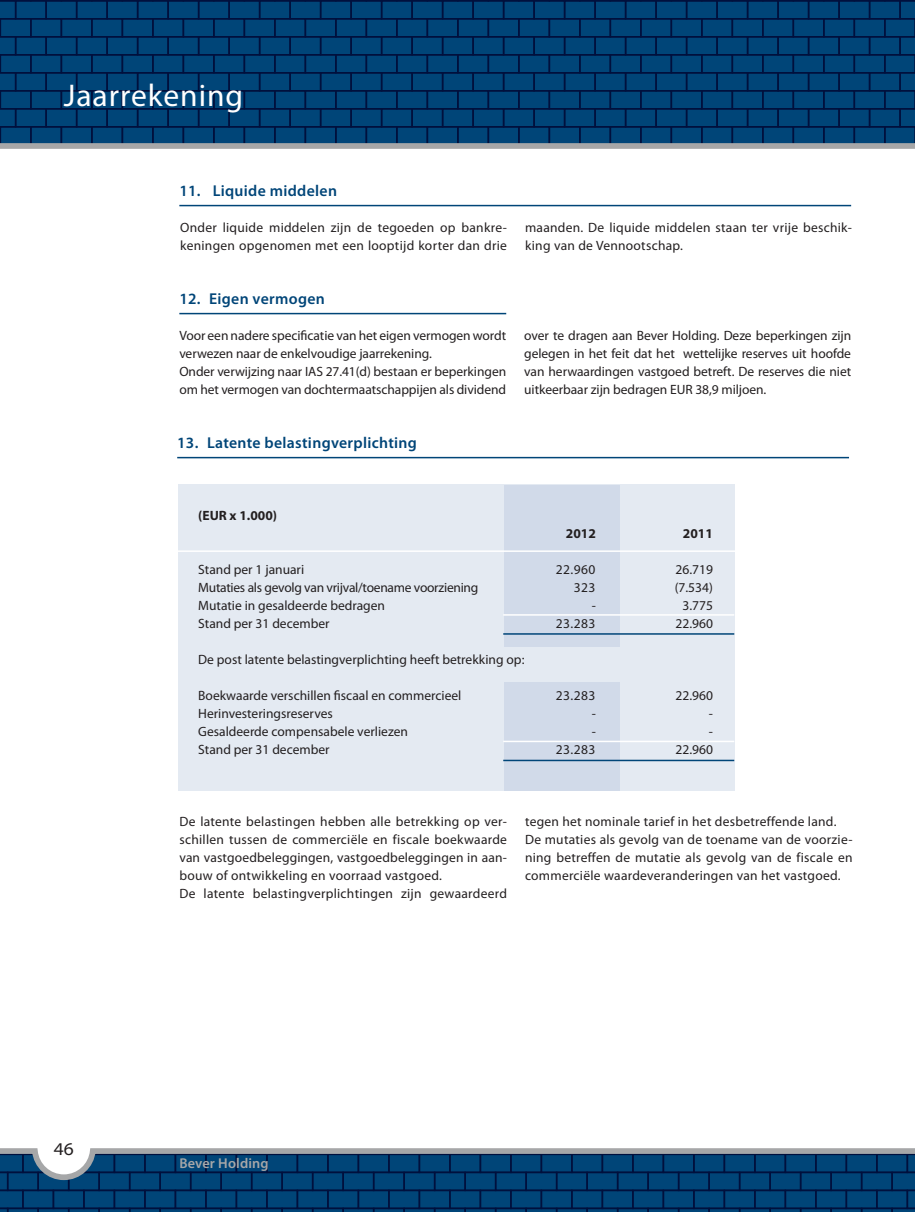
<style>
.page{position:relative;width:915px;height:1212px;background:#fff}
.page>*{position:absolute;margin:0;border:0;box-sizing:border-box;transform-origin:0 0}
.t1{font:31.5px "Myriad Pro";letter-spacing:.03em;color:#fff}
.t2{font:semi-expanded 18px "Myriad Pro";color:#231f20}
.t3{font:600 15.75px "Myriad Pro";letter-spacing:.02em;color:#004578}
.t4{font:600 14.25px "Myriad Pro";letter-spacing:.01em;color:#a6a7a8}
.t5{font:13.5px/18px "Myriad Pro";letter-spacing:.01em;color:#231f20}
.t6{font:13.5px "Myriad Pro";letter-spacing:-.02em;color:#231f20}
.t7{font:700 13.5px "Myriad Pro";color:#231f20}
</style>
<div class="page">
<svg style="left:0;top:0;width:915px;height:146px;background:#003c6e"></svg>
<svg style="left:0;top:1148px;width:914px;height:64px;background:#144976"></svg>
<div style="left:0;top:143px;width:914px;height:6px;background:#a6a7a8"></div>
<div style="left:179px;top:484px;width:555px;height:306px;background:#e4eaf2"></div>
<div style="left:504px;top:485px;width:116px;height:161px;background:#d1dae9"></div>
<div style="left:504px;top:682px;width:116px;height:108px;background:#d1dae9"></div>
<hr style="left:177px;top:457px;width:671px;height:1px;background:#004578">
<hr style="left:152px;top:550px;width:671px;height:2px;background:#fff">
<hr style="left:503px;top:614px;width:231px;height:2px;background:#fff">
<hr style="left:503px;top:633px;width:231px;height:2px;background:#004578">
<hr style="left:503px;top:741px;width:231px;height:1px;background:#fff">
<hr style="left:503px;top:760px;width:231px;height:1px;background:#004578">
<hr style="left:179px;top:313px;width:327px;height:1px;background:#004578">
<hr style="left:179px;top:205px;width:671px;height:1px;background:#004578">
<h1 class="t1" style="left:64px;top:79px;width:181px">Jaarrekening</h1>
<p class="t3" style="left:179px;top:182px;width:159px">11. Liquide middelen</p>
<p class="t5" style="left:180px;top:219px;width:328px">Onder liquide middelen zijn de tegoeden op bankre&shy;keningen opgenomen met een looptijd korter dan drie</p>
<p class="t5" style="left:525px;top:219px;width:328px">maanden. De liquide middelen staan ter vrije beschik&shy;king van de Vennootschap.</p>
<p class="t3" style="left:179px;top:290px;width:147px">12. Eigen vermogen</p>
<p class="t5" style="left:179px;top:327px;width:328px">Voor een nadere specificatie van het eigen vermogen wordt verwezen naar de enkelvoudige jaarrekening.<br>Onder verwijzing naar IAS 27.41(d) bestaan er beperkingen om het vermogen van dochtermaatschappijen als dividend</p>
<p class="t5" style="left:524px;top:327px;width:328px;text-align:justify">over te dragen aan Bever Holding. Deze beperkingen zijn gelegen in het feit dat het wettelijke reserves uit hoofde van herwaardingen vastgoed betreft. De reserves die niet uitkeerbaar zijn bedragen EUR 38,9 miljoen.</p>
<p class="t3" style="left:177px;top:434px;width:241px">13. Latente belastingverplichting</p>
<p class="t7" style="left:198px;top:508px;width:80px">(EUR x 1.000)</p>
<p class="t7" style="left:565px;top:526px;width:31px">2012</p>
<p class="t7" style="left:682px;top:526px;width:31px">2011</p>
<p class="t5" style="left:198px;top:561px;width:107px">Stand per 1 januari</p>
<p class="t5" style="left:555px;top:561px;width:41px">22.960</p>
<p class="t5" style="left:675px;top:561px;width:39px">26.719</p>
<p class="t6" style="left:198px;top:580px;width:281px">Mutaties als gevolg van vrijval/toename voorziening</p>
<p class="t5" style="left:573px;top:579px;width:23px">323</p>
<p class="t5" style="left:674px;top:579px;width:40px">(7.534)</p>
<p class="t5" style="left:198px;top:597px;width:188px">Mutatie in gesaldeerde bedragen</p>
<p class="t5" style="left:591px;top:597px;width:6px">-</p>
<p class="t5" style="left:682px;top:597px;width:32px">3.775</p>
<p class="t5" style="left:198px;top:615px;width:133px">Stand per 31 december</p>
<p class="t5" style="left:555px;top:615px;width:41px">23.283</p>
<p class="t5" style="left:675px;top:615px;width:39px">22.960</p>
<p class="t5" style="left:198px;top:651px;width:327px">De post latente belastingverplichting heeft betrekking op:</p>
<p class="t5" style="left:198px;top:687px;width:265px">Boekwaarde verschillen fiscaal en commercieel</p>
<p class="t5" style="left:555px;top:687px;width:41px">23.283</p>
<p class="t5" style="left:675px;top:687px;width:39px">22.960</p>
<p class="t5" style="left:198px;top:705px;width:136px">Herinvesteringsreserves</p>
<p class="t5" style="left:591px;top:705px;width:6px">-</p>
<p class="t5" style="left:708px;top:705px;width:6px">-</p>
<p class="t5" style="left:198px;top:723px;width:211px">Gesaldeerde compensabele verliezen</p>
<p class="t5" style="left:591px;top:723px;width:6px">-</p>
<p class="t5" style="left:708px;top:723px;width:6px">-</p>
<p class="t5" style="left:198px;top:741px;width:133px">Stand per 31 december</p>
<p class="t5" style="left:555px;top:741px;width:41px">23.283</p>
<p class="t5" style="left:675px;top:741px;width:39px">22.960</p>
<h2 class="t2" style="left:54px;top:1139px;width:22px">46</h2>
<p class="t5" style="left:179px;top:813px;width:329px">De latente belastingen hebben alle betrekking op ver&shy;schillen tussen de commerciële en fiscale boekwaarde van vastgoedbeleggingen, vastgoedbeleggingen in aan&shy;bouw of ontwikkeling en voorraad vastgoed.<br>De latente belastingverplichtingen zijn gewaardeerd</p>
<p class="t5" style="left:525px;top:813px;width:329px">tegen het nominale tarief in het desbetreffende land.<br>De mutaties als gevolg van de toename van de voorzie&shy;ning betreffen de mutatie als gevolg van de fiscale en commerciële waardeveranderingen van het vastgoed.</p>
<p class="t4" style="left:179px;top:1156px;width:91px">Bever Holding</p>
</div>
